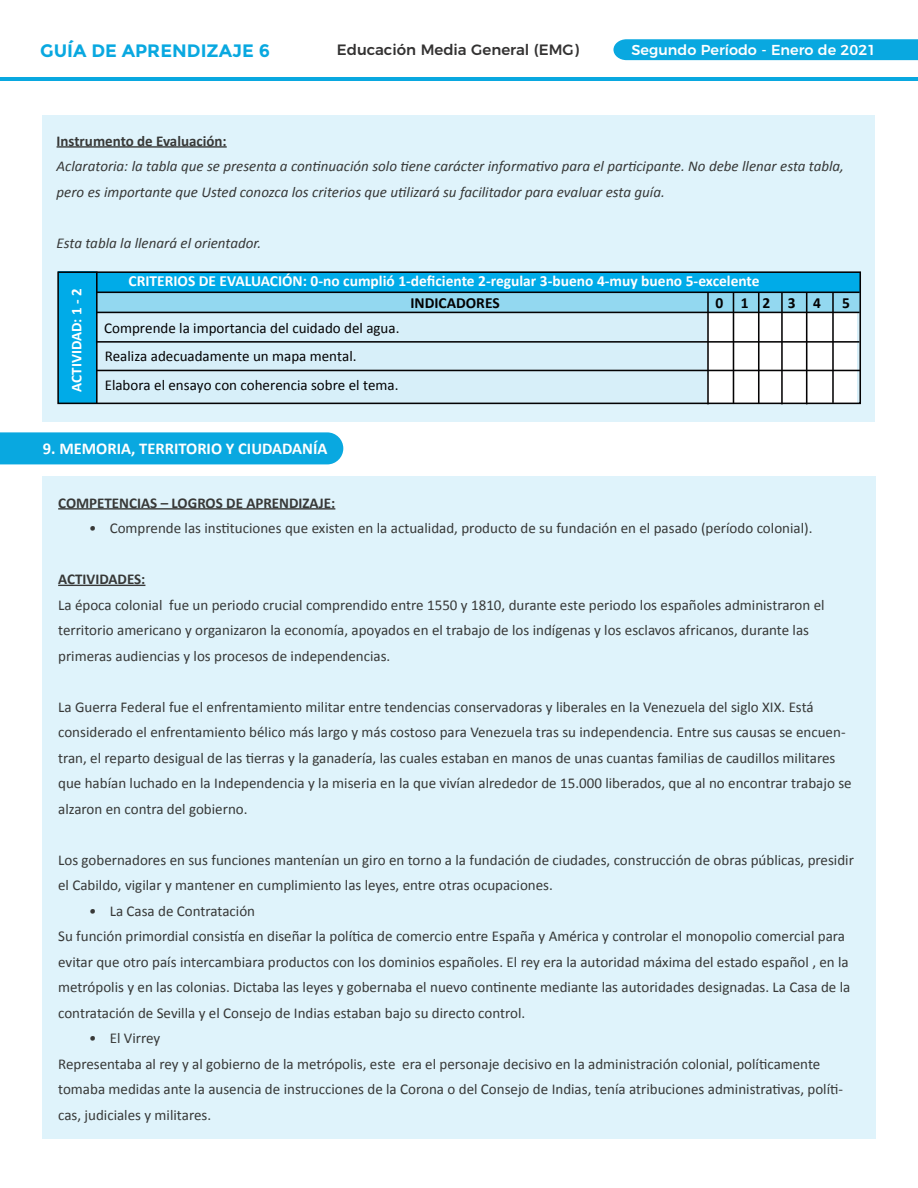
<style>
.page{position:relative;width:918px;height:1188px;background:#fff}
.page>*{position:absolute;margin:0;border:0;box-sizing:border-box;transform-origin:0 0}
.t1{font:700 18px "Montserrat";color:#09a8e0}
.t2{font:700 16.5px "Calibri";color:#fff}
.t3{font:700 15.45px "Calibri";color:#fff}
.t4{font:700 15.45px "Calibri";color:#030203}
.t5{font:15px/25.5px "Calibri";color:#373837}
.t6{font:italic 15px/25.5px "Calibri";color:#373837}
.t7{font:15px/28.7px "Calibri";color:#030203}
.t8{font:700 15px "Calibri";color:#373837}
.t9{font:500 15px "Montserrat";color:#333232}
.t10{font:700 15px "Calibri";color:#fff}
.t11{font:500 14.4px "Montserrat";color:#fff}
.s1{font-weight:700}
.s2{font-style:italic}
</style>
<div class="page">
<div style="left:0;top:432px;width:343px;height:32px;background:#09a8e0"></div>
<div style="left:43px;top:476px;width:833px;height:663px;background:#dff3fb"></div>
<hr style="left:58px;top:508px;width:277px;height:2px;background:#373837">
<hr style="left:58px;top:585px;width:87px;height:1px;background:#373837">
<div style="left:613px;top:39px;width:305px;height:21px;background:#09a8e0"></div>
<hr style="left:0;top:77px;width:918px;height:4px;background:#09a8e0">
<div style="left:43px;top:115px;width:832px;height:306px;background:#dff3fb"></div>
<hr style="left:57px;top:146px;width:170px;height:2px;background:#373837">
<div style="left:58px;top:271px;width:38px;height:132px;background:#00abe8"></div>
<div style="left:96px;top:286px;width:764px;height:117px;background:#d7eff9"></div>
<div style="left:96px;top:292px;width:764px;height:20px;background:#93d8f0"></div>
<div style="left:96px;top:272px;width:764px;height:20px;background:#00abe8"></div>
<hr style="left:96px;top:271px;width:2px;height:132px;background:#030203">
<div style="left:707px;top:312px;width:150px;height:91px;background:#fff"></div>
<hr style="left:96px;top:292px;width:764px;height:1px;background:#030203">
<hr style="left:96px;top:312px;width:764px;height:1px;background:#030203">
<hr style="left:96px;top:341px;width:763px;height:2px;background:#030203">
<hr style="left:97px;top:370px;width:763px;height:1px;background:#030203">
<div style="left:57px;top:271px;width:804px;height:133px;border:2px solid #030203"></div>
<hr style="left:707px;top:292px;width:2px;height:112px;background:#030203">
<hr style="left:733px;top:292px;width:1px;height:112px;background:#030203">
<hr style="left:758px;top:292px;width:2px;height:112px;background:#030203">
<hr style="left:781px;top:292px;width:2px;height:112px;background:#030203">
<hr style="left:806px;top:292px;width:1px;height:112px;background:#030203">
<hr style="left:832px;top:292px;width:2px;height:111px;background:#030203">
<p class="t1" style="left:40px;top:40px;width:231px">GUÍA DE APRENDIZAJE 6</p>
<p class="t9" style="left:337px;top:43px;width:244px">Educación Media General (EMG)</p>
<p class="t11" style="left:632px;top:44px;width:246px">Segundo Período - Enero de 2021</p>
<p class="t8" style="left:57px;top:131px;width:172px">Instrumento de Evaluación:</p>
<p class="t6" style="left:57px;top:153px;width:789px">Aclaratoria: la tabla que se presenta a continuación solo tiene carácter informativo para el participante. No debe llenar esta tabla, pero es importante que Usted conozca los criterios que utilizará su facilitador para evaluar esta guía.</p>
<p class="t6" style="left:57px;top:229px;width:206px">Esta tabla la llenará el orientador.</p>
<p class="t3" style="left:128px;top:271px;width:633px">CRITERIOS DE EVALUACIÓN: 0-no cumplió 1-deficiente 2-regular 3-bueno 4-muy bueno 5-excelente</p>
<p class="t4" style="left:410px;top:295px;width:91px">INDICADORES</p>
<p class="t7" style="left:104px;top:313px;width:297px">Comprende la importancia del cuidado del agua.<br>Realiza adecuadamente un mapa mental.<br>Elabora el ensayo con coherencia sobre el tema.</p>
<p class="t10" style="left:69px;top:392px;width:104px;rotate:-90deg">ACTIVIDAD: 1 - 2</p>
<p class="t4" style="left:715px;top:293px;width:107px">0 1 2 3 4</p>
<p class="t4" style="left:842px;top:293px;width:9px">5</p>
<p class="t2" style="left:43px;top:441px;width:286px">9. MEMORIA, TERRITORIO Y CIUDADANÍA</p>
<p class="t5" style="left:89px;top:490px;width:725px;text-indent:-31px"><span class="s1">COMPETENCIAS – LOGROS DE APRENDIZAJE:<br></span><span class="s2">ï</span> Comprende las instituciones que existen en la actualidad, producto de su fundación en el pasado (período colonial).</p>
<p class="t8" style="left:58px;top:572px;width:89px">ACTIVIDADES:</p>
<p class="t5" style="left:58px;top:592px;width:768px">La época colonial fue un periodo crucial comprendido entre 1550 y 1810, durante este periodo los españoles administraron el territorio americano y organizaron la economía, apoyados en el trabajo de los indígenas y los esclavos africanos, durante las primeras audiencias y los procesos de independencias.</p>
<p class="t5" style="left:58px;top:694px;width:795px">La Guerra Federal fue el enfrentamiento militar entre tendencias conservadoras y liberales en la Venezuela del siglo XIX. Está considerado el enfrentamiento bélico más largo y más costoso para Venezuela tras su independencia. Entre sus causas se encuen&shy;tran, el reparto desigual de las tierras y la ganadería, las cuales estaban en manos de unas cuantas familias de caudillos militares que habían luchado en la Independencia y la miseria en la que vivían alrededor de 15.000 liberados, que al no encontrar trabajo se alzaron en contra del gobierno.</p>
<p class="t5" style="left:58px;top:847px;width:797px">Los gobernadores en sus funciones mantenían un giro en torno a la fundación de ciudades, construcción de obras públicas, presidir</p>
<p class="t5" style="left:58px;top:872px;width:496px">el Cabildo, vigilar y mantener en cumplimiento las leyes, entre otras ocupaciones.</p>
<p class="t5" style="left:89px;top:898px;width:168px"><span class="s2">ï</span> La Casa de Contratación</p>
<p class="t5" style="left:58px;top:923px;width:788px">Su función primordial consistía en diseñar la política de comercio entre España y América y controlar el monopolio comercial para</p>
<p class="t5" style="left:58px;top:949px;width:792px">evitar que otro país intercambiara productos con los dominios españoles. El rey era la autoridad máxima del estado español , en la</p>
<p class="t5" style="left:58px;top:974px;width:794px">metrópolis y en las colonias. Dictaba las leyes y gobernaba el nuevo continente mediante las autoridades designadas. La Casa de la</p>
<p class="t5" style="left:58px;top:1000px;width:469px">contratación de Sevilla y el Consejo de Indias estaban bajo su directo control.</p>
<p class="t5" style="left:89px;top:1025px;width:73px"><span class="s2">ï</span> El Virrey</p>
<p class="t5" style="left:58px;top:1051px;width:764px">Representaba al rey y al gobierno de la metrópolis, este era el personaje decisivo en la administración colonial, políticamente</p>
<p class="t5" style="left:58px;top:1076px;width:786px">tomaba medidas ante la ausencia de instrucciones de la Corona o del Consejo de Indias, tenía atribuciones administrativas, políti-</p>
<p class="t5" style="left:58px;top:1102px;width:154px">cas, judiciales y militares.</p>
</div>
